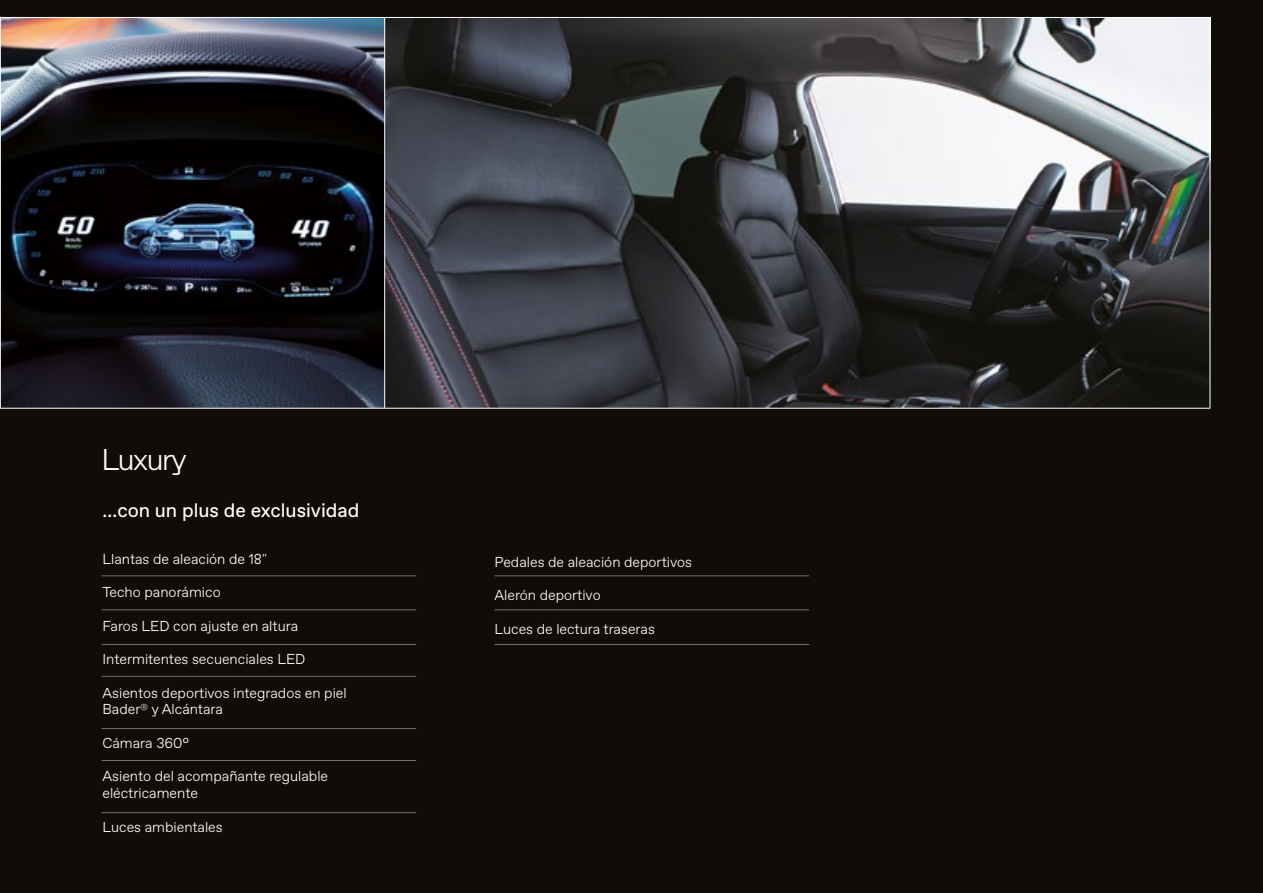
<style>
.page{position:relative;width:1263px;height:893px;background:#100c08}
.page>*{position:absolute;margin:0;border:0;box-sizing:border-box;transform-origin:0 0}
.t1{font:300 30px "Favorit Std";letter-spacing:-.05em;color:#fff}
.t2{font:19.5px "Favorit Std";color:#fff}
.t3{font:300 14.4px/16.5px "Favorit Std";color:#fff}
</style>
<div class="page">
<img style="left:1px;top:18px;width:1208px;height:389px">
<hr style="left:1209px;top:17px;width:1px;height:391px;background:#fff">
<hr style="left:0;top:408px;width:1210px;height:1px;background:#fff">
<hr style="left:0;top:17px;width:1210px;height:1px;background:#fff">
<hr style="left:384px;top:17px;width:1px;height:391px;background:#fff">
<hr style="left:0;top:17px;width:1px;height:391px;background:#fff">
<hr style="left:101px;top:575px;width:315px;height:1px;background:#706f6f">
<hr style="left:494px;top:575px;width:315px;height:1px;background:#706f6f">
<hr style="left:101px;top:644px;width:315px;height:1px;background:#706f6f">
<hr style="left:494px;top:644px;width:315px;height:1px;background:#706f6f">
<hr style="left:101px;top:728px;width:315px;height:1px;background:#706f6f">
<hr style="left:101px;top:812px;width:315px;height:1px;background:#706f6f">
<hr style="left:101px;top:609px;width:315px;height:1px;background:#706f6f">
<hr style="left:494px;top:609px;width:315px;height:1px;background:#706f6f">
<hr style="left:101px;top:676px;width:315px;height:1px;background:#706f6f">
<hr style="left:101px;top:760px;width:315px;height:1px;background:#706f6f">
<h1 class="t1" style="left:101px;top:439px;width:87px">Luxury</h1>
<h2 class="t2" style="left:102px;top:497px;width:258px">…con un plus de exclusividad</h2>
<p class="t3" style="left:102px;top:550px;width:166px">Llantas de aleación de 18"</p>
<p class="t3" style="left:102px;top:584px;width:120px">Techo panorámico</p>
<p class="t3" style="left:102px;top:617px;width:197px">Faros LED con ajuste en altura</p>
<p class="t3" style="left:102px;top:651px;width:204px">Intermitentes secuenciales LED</p>
<p class="t3" style="left:102px;top:684px;width:246px">Asientos deportivos integrados en piel<br>Bader<sup>®</sup> y Alcántara</p>
<p class="t3" style="left:102px;top:734px;width:88px">Cámara 360°</p>
<p class="t3" style="left:102px;top:768px;width:227px">Asiento del acompañante regulable eléctricamente</p>
<p class="t3" style="left:102px;top:818px;width:122px">Luces ambientales</p>
<p class="t3" style="left:494px;top:553px;width:199px">Pedales de aleación deportivos</p>
<p class="t3" style="left:494px;top:586px;width:108px">Alerón deportivo</p>
<p class="t3" style="left:494px;top:620px;width:162px">Luces de lectura traseras</p>
</div>
